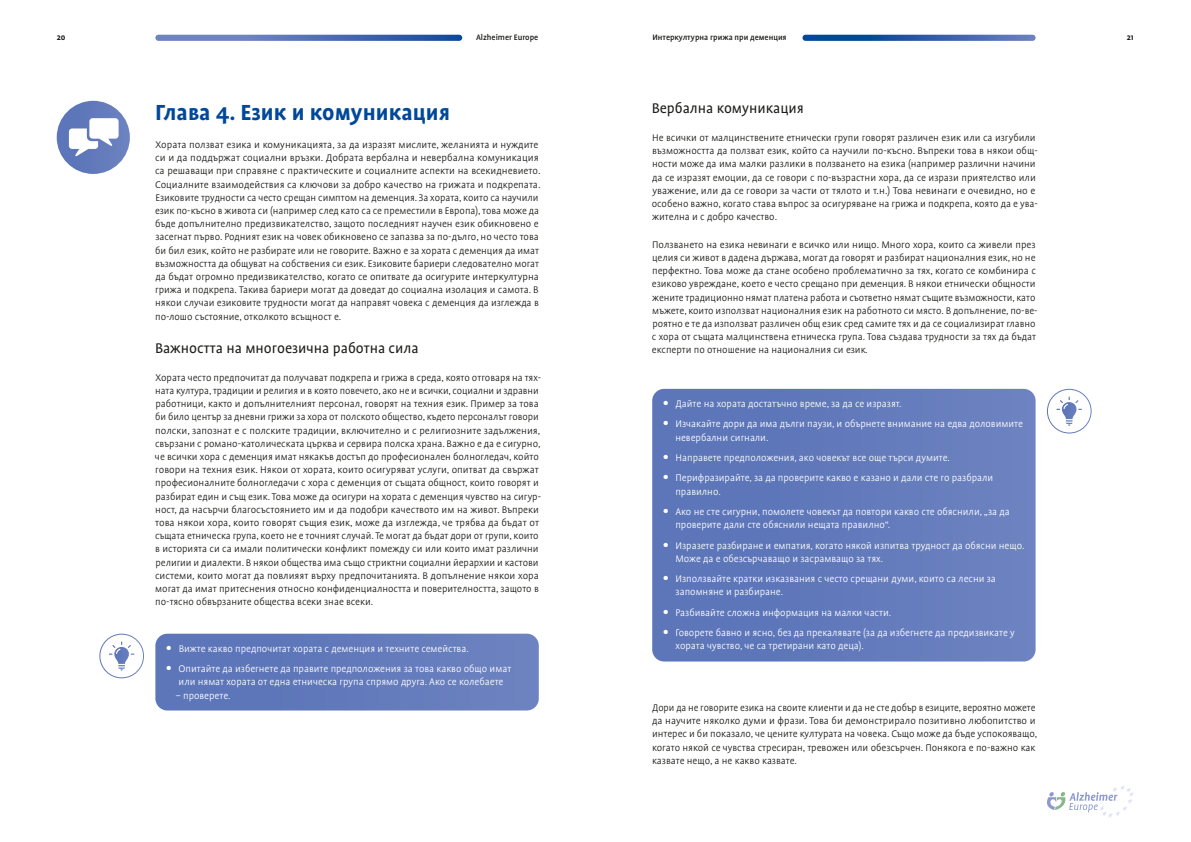
<style>
.page{position:relative;width:1191px;height:842px;background:#fff}
.page>*{position:absolute;margin:0;border:0;box-sizing:border-box;transform-origin:0 0}
.t1{font:700 25px "Profile Pro";color:#00489a}
.t2{font:16px "Profile Pro";color:#1d1d1b}
.t3{font:300 11px/13.2px "Profile Pro";color:#1d1d1b}
.t4{font:300 11px/20.4px "Profile Pro";color:#fff}
.t5{font:500 9px "Profile Pro";color:#1d1d1b}
.t6{font:700 9px "Profile Pro";color:#1d1d1b}
</style>
<div class="page">
<svg style="left:802px;top:35px;width:233px;height:6px"></svg>
<svg style="left:155px;top:35px;width:307px;height:6px;background:#5271b5"></svg>
<svg style="left:1047px;top:785px;width:87px;height:32px"></svg>
<svg style="left:109px;top:641px;width:25px;height:29px"></svg>
<div style="left:99px;top:634px;width:45px;height:44px;border:1px solid #fff;border-radius:22px"></div>
<svg style="left:652px;top:389px;width:383px;height:272px;background:#637abb"></svg>
<svg style="left:1056px;top:397px;width:26px;height:29px"></svg>
<div style="left:1047px;top:389px;width:44px;height:44px;border:1px solid #fff;border-radius:22px"></div>
<div style="left:57px;top:101px;width:73px;height:73px;background:#627abb;border-radius:37px"></div>
<svg style="left:69px;top:118px;width:50px;height:39px"></svg>
<svg style="left:155px;top:634px;width:384px;height:76px;background:#637bbc"></svg>
<svg style="left:663px;top:401px;width:5px;height:4px"></svg>
<svg style="left:663px;top:421px;width:5px;height:5px"></svg>
<svg style="left:663px;top:455px;width:5px;height:4px"></svg>
<svg style="left:663px;top:475px;width:5px;height:5px"></svg>
<svg style="left:663px;top:509px;width:5px;height:4px"></svg>
<svg style="left:663px;top:542px;width:5px;height:5px"></svg>
<svg style="left:663px;top:576px;width:5px;height:4px"></svg>
<svg style="left:663px;top:610px;width:5px;height:4px"></svg>
<svg style="left:663px;top:630px;width:5px;height:4px"></svg>
<p class="t6" style="left:57px;top:32px;width:10px">20</p>
<p class="t5" style="left:476px;top:32px;width:64px">Alzheimer Europe</p>
<p class="t5" style="left:652px;top:32px;width:136px">Интеркултурна грижа при деменция</p>
<p class="t6" style="left:1127px;top:32px;width:8px">21</p>
<h1 class="t1" style="left:155px;top:98px;width:296px">Глава 4. Език и комуникация</h1>
<p class="t3" style="left:155px;top:139px;width:387px">Хората ползват езика и комуникацията, за да изразят мислите, желанията и нуждите си и да поддържат социални връзки. Добрата вербална и невербална комуникация са решаващи при справяне с практическите и социалните аспекти на всекидневието.<br>Социалните взаимодействия са ключови за добро качество на грижата и подкрепата.<br>Езиковите трудности са често срещан симптом на деменция. За хората, които са научили език по-късно в живота си (например след като са се преместили в Европа), това може да бъде допълнително предизвикателство, защото последният научен език обикновено е засегнат първо. Родният език на човек обикновено се запазва за по-дълго, но често това би бил език, който не разбирате или не говорите. Важно е за хората с деменция да имат възможността да общуват на собствения си език. Езиковите бариери следователно могат да бъдат огромно предизвикателство, когато се опитвате да осигурите интеркултурна грижа и подкрепа. Такива бариери могат да доведат до социална изолация и самота. В някои случаи езиковите трудности могат да направят човека с деменция да изглежда в по-лошо състояние, отколкото всъщност е.</p>
<h2 class="t2" style="left:155px;top:339px;width:265px">Важността на многоезична работна сила</h2>
<p class="t3" style="left:155px;top:371px;width:388px">Хората често предпочитат да получават подкрепа и грижа в среда, която отговаря на тях&shy;ната култура, традиции и религия и в която повечето, ако не и всички, социални и здравни работници, както и допълнителният персонал, говорят на техния език. Пример за това би било център за дневни грижи за хора от полското общество, където персоналът говори полски, запознат е с полските традиции, включително и с религиозните задължения, свързани с романо-католическата църква и сервира полска храна. Важно е да е сигурно, че всички хора с деменция имат някакъв достъп до професионален болногледач, който говори на техния език. Някои от хората, които осигуряват услуги, опитват да свържат професионалните болногледачи с хора с деменция от същата общност, които говорят и разбират един и същ език. Това може да осигури на хората с деменция чувство на сигур&shy;ност, да насърчи благосъстоянието им и да подобри качеството им на живот. Въпреки това някои хора, които говорят същия език, може да изглежда, че трябва да бъдат от същата етническа група, което не е точният случай. Те могат да бъдат дори от групи, които в историята си са имали политически конфликт помежду си или които имат различни религии и диалекти. В някои общества има също стриктни социални йерархии и кастови системи, които могат да повлияят върху предпочитанията. В допълнение някои хора могат да имат притеснения относно конфиденциалността и поверителността, защото в по-тясно обвързаните общества всеки знае всеки.</p>
<p class="t4" style="left:178px;top:639px;width:334px">Вижте какво предпочитат хората с деменция и техните семейства.<br>Опитайте да избегнете да правите предположения за това какво общо имат</p>
<p class="t4" style="left:179px;top:672px;width:326px">или нямат хората от една етническа група спрямо друга. Ако се колебаете</p>
<p class="t4" style="left:176px;top:685px;width:56px">– проверете.</p>
<h2 class="t2" style="left:652px;top:100px;width:154px">Вербална комуникация</h2>
<p class="t3" style="left:652px;top:131px;width:387px">Не всички от малцинствените етнически групи говорят различен език или са изгубили възможността да ползват език, който са научили по-късно. Въпреки това в някои общ&shy;ности може да има малки разлики в ползването на езика (например различни начини да се изразят емоции, да се говори с по-възрастни хора, да се изрази приятелство или уважение, или да се говори за части от тялото и т.н.) Това невинаги е очевидно, но е особено важно, когато става въпрос за осигуряване на грижа и подкрепа, която да е ува&shy;жителна и с добро качество.</p>
<p class="t3" style="left:652px;top:238px;width:387px">Ползването на езика невинаги е всичко или нищо. Много хора, които са живели през целия си живот в дадена държава, могат да говорят и разбират националния език, но не перфектно. Това може да стане особено проблематично за тях, когато се комбинира с езиково увреждане, което е често срещано при деменция. В някои етнически общности жените традиционно нямат платена работа и съответно нямат същите възможности, като мъжете, които използват националния език на работното си място. В допълнение, по-ве&shy;роятно е те да използват различен общ език сред самите тях и да се социализират главно с хора от същата малцинствена етническа група. Това създава трудности за тях да бъдат експерти по отношение на националния си език.</p>
<p class="t4" style="left:675px;top:394px;width:349px">Дайте на хората достатъчно време, за да се изразят.<br>Изчакайте дори да има дълги паузи, и обърнете внимание на едва доловимите</p>
<p class="t4" style="left:675px;top:427px;width:319px">невербални сигнали.<br>Направете предположения, ако човекът все още търси думите.<br>Перифразирайтe, за да проверите какво е казано и дали сте го разбрали</p>
<p class="t4" style="left:675px;top:482px;width:336px">правилно.<br>Ако не сте сигурни, помолете човекът да повтори какво сте обяснили, „за да</p>
<p class="t4" style="left:675px;top:515px;width:351px">проверите дали сте обяснили нещата правилно“.<br>Изразете разбиране и емпатия, когато някой изпитва трудност да обясни нещо.</p>
<p class="t4" style="left:675px;top:549px;width:322px">Може да е обезсърчаващо и засрамващо за тях.<br>Използвайте кратки изказвания с често срещани думи, които са лесни за</p>
<p class="t4" style="left:675px;top:582px;width:341px">запомняне и разбиране.<br>Разбивайте сложна информация на малки части.<br>Говорете бавно и ясно, без да прекалявате (за да избегнете да предизвикате у</p>
<p class="t4" style="left:675px;top:636px;width:190px">хората чувство, че са третирани като деца).</p>
<p class="t3" style="left:652px;top:701px;width:387px">Дори да не говорите езика на своите клиенти и да не сте добър в езиците, вероятно можете да научите няколко думи и фрази. Това би демонстрирало позитивно любопитство и интерес и би показало, че цените културата на човека. Също може да бъде успокояващо, когато някой се чувства стресиран, тревожен или обезсърчен. Понякога е по-важно как казвате нещо, а не какво казвате.</p>
</div>
